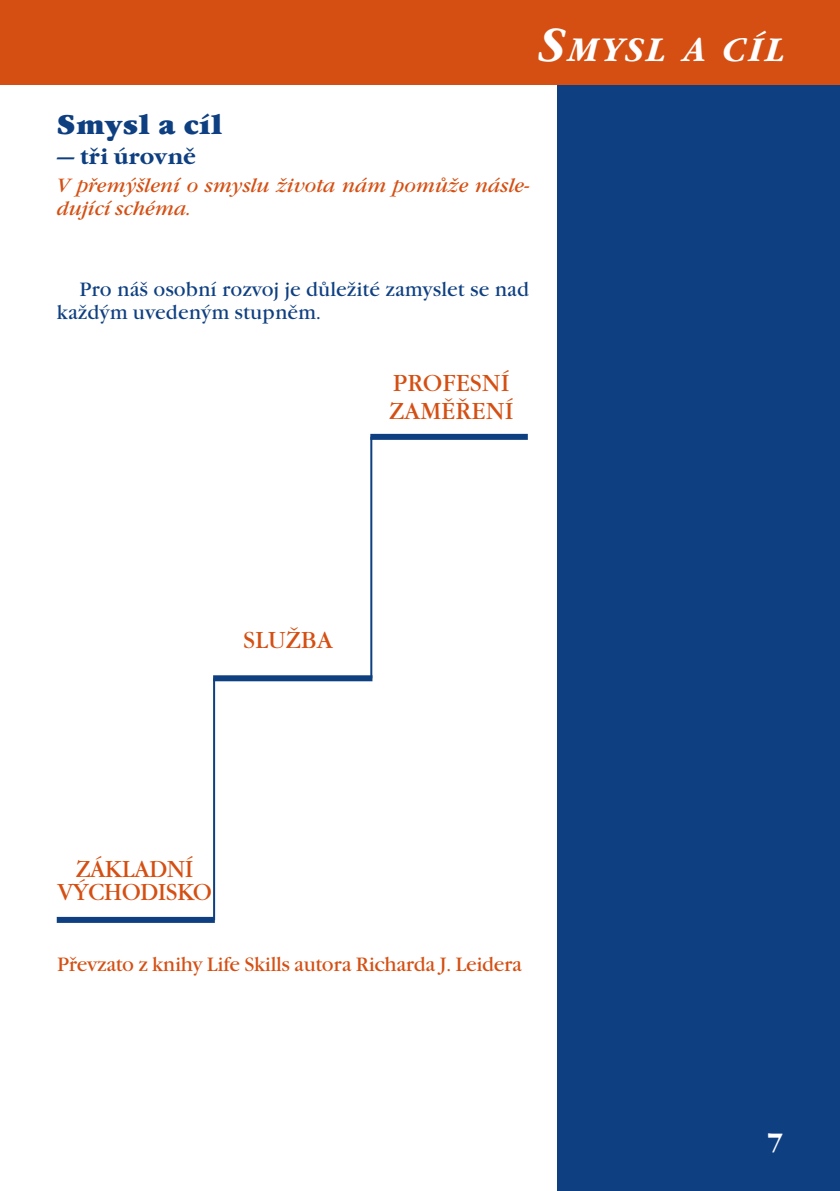
<style>
.page{position:relative;width:840px;height:1191px;background:#fff}
.page>*{position:absolute;margin:0;border:0;box-sizing:border-box;transform-origin:0 0}
.t1{font:italic 700 33.6px "Garamond Itc TOT";letter-spacing:.07em;color:#fff}
.N1{font:28px "Garamond Itc TOT Ultr";letter-spacing:.03em;color:#0e3f81}
.t2{font:700 26px "Garamond Itc TOT";color:#fff}
.t3{font:24px/23px "Garamond Itc TOT";letter-spacing:-.025em;color:#d54f12;text-align:center}
.t4{font:24px/28px "Garamond Itc TOT";color:#d54f12}
.N2{font:700 22px "Garamond Itc TOT";color:#0e3f81}
.Z1{font:20px/22.4px "Garamond Itc TOT";color:#0e3f81}
.Z4{font:italic 20px/23px "Garamond Itc TOT";color:#d54f12}
.Z4-2{font:20px "Garamond Itc TOT";letter-spacing:-.02em;color:#d54f12}
.s1{font-size:48px}
</style>
<div class="page">
<div style="left:557px;top:78px;width:282px;height:1113px;background:#0e3f81"></div>
<div style="left:0;top:0;width:839px;height:85px;background:#d54f12"></div>
<div style="left:57px;top:917px;width:158px;height:6px;background:#0e3f81"></div>
<div style="left:370px;top:434px;width:157px;height:6px;background:#0e3f81"></div>
<div style="left:213px;top:675px;width:159px;height:6px;background:#0e3f81"></div>
<hr style="left:370px;top:437px;width:2px;height:241px;background:#0e3f81">
<hr style="left:213px;top:678px;width:2px;height:242px;background:#0e3f81">
<h1 class="t1" style="left:538px;top:30px;width:248px"><span class="s1">S</span>MYSL A CÍL</h1>
<p class="N1" style="left:57px;top:108px;width:167px">Smysl a cíl</p>
<p class="N2" style="left:57px;top:143px;width:141px">— tři úrovně</p>
<p class="Z4" style="left:57px;top:174px;width:474px">V přemýšlení o smyslu života nám pomůže násle&shy;dující schéma.</p>
<p class="Z1" style="left:57px;top:279px;width:473px;text-indent:23px">Pro náš osobní rozvoj je důležité zamyslet se nad každým uvedeným stupněm.</p>
<p class="t4" style="left:389px;top:369px;width:126px">PROFESNÍ<br>ZAMĚŘENÍ</p>
<p class="t3" style="left:243px;top:628px;width:91px">SLUŽBA</p>
<p class="t3" style="left:57px;top:857px;width:156px">ZÁKLADNÍ<br>VÝCHODISKO</p>
<p class="Z4-2" style="left:57px;top:953px;width:466px">Převzato z knihy Life Skills autora Richarda J. Leidera</p>
<h3 class="t2" style="left:767px;top:1127px;width:17px">7</h3>
</div>
